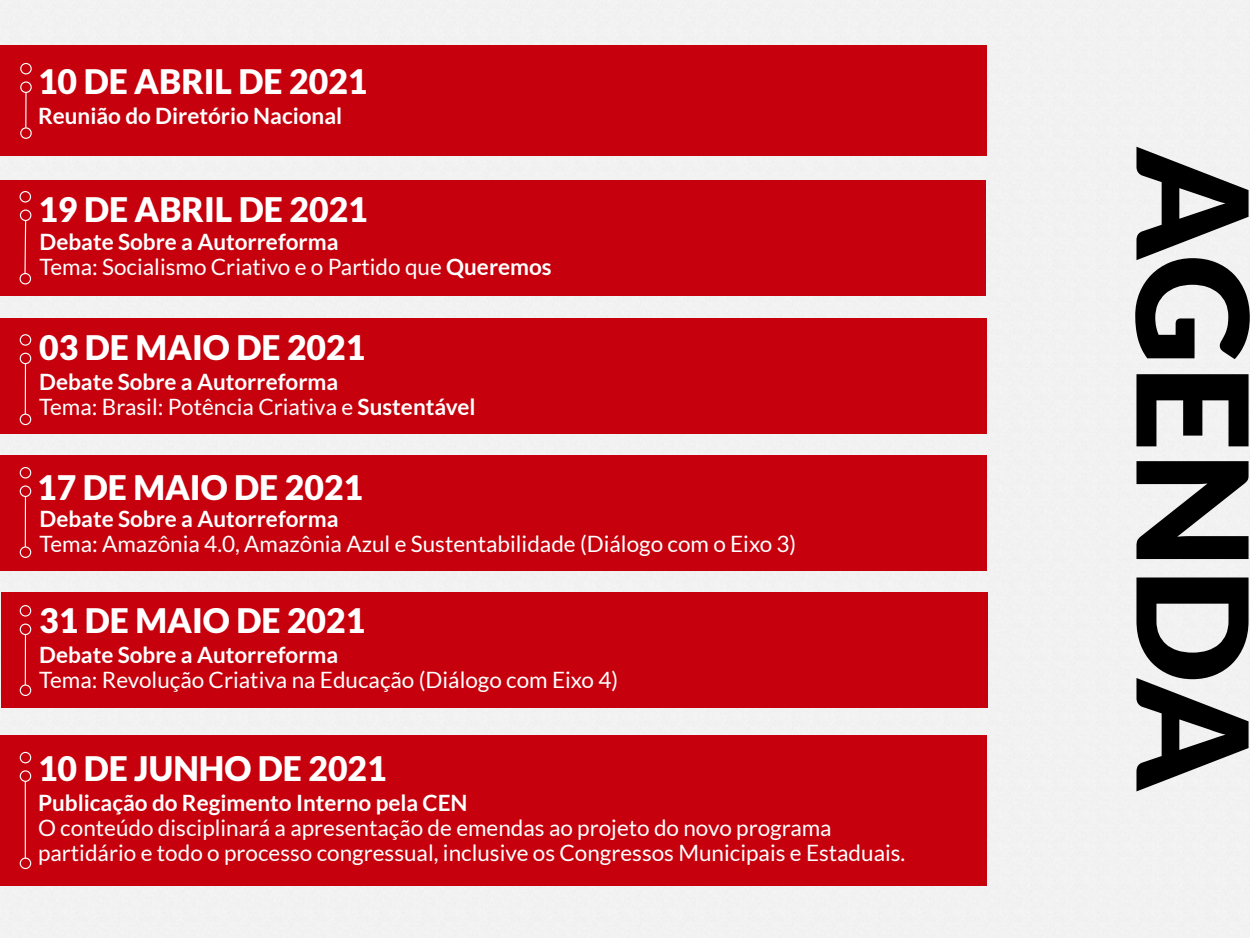
<style>
.page{position:relative;width:1250px;height:938px;background:#f2f2f2}
.page>*{position:absolute;margin:0;border:0;box-sizing:border-box;transform-origin:0 0}
.t1{font:900 153.88px "Lato";color:#000}
.t2{font:900 33.75px "Lato";color:#fff}
.t3{font:22.5px/25px "Lato";color:#fff}
.t4{font:700 22.5px/25px "Lato";color:#fff}
.s1{font-weight:700}
.s2{font-weight:400}
</style>
<div class="page">
<div style="left:1px;top:46px;width:986px;height:110px;background:#c6000c"></div>
<div style="left:20px;top:127px;width:12px;height:12px;border:1px solid #fff;border-radius:50%"></div>
<div style="left:20px;top:81px;width:12px;height:12px;border:1px solid #fff;border-radius:50%"></div>
<div style="left:20px;top:63px;width:12px;height:11px;border:1px solid #fff;border-radius:50%"></div>
<hr style="left:25px;top:92px;width:2px;height:36px;background:#fff">
<div style="left:0;top:181px;width:986px;height:115px;background:#c6000c"></div>
<div style="left:20px;top:209px;width:11px;height:12px;border:1px solid #fff;border-radius:50%"></div>
<div style="left:20px;top:273px;width:11px;height:11px;border:1px solid #fff;border-radius:50%"></div>
<div style="left:20px;top:191px;width:11px;height:11px;border:1px solid #fff;border-radius:50%"></div>
<svg style="left:24px;top:219px;width:3px;height:56px"></svg>
<div style="left:0;top:318px;width:986px;height:115px;background:#c6000c"></div>
<div style="left:20px;top:352px;width:11px;height:12px;border:1px solid #fff;border-radius:50%"></div>
<div style="left:20px;top:413px;width:11px;height:12px;border:1px solid #fff;border-radius:50%"></div>
<div style="left:20px;top:334px;width:11px;height:12px;border:1px solid #fff;border-radius:50%"></div>
<hr style="left:25px;top:363px;width:1px;height:51px;background:#fff">
<div style="left:0;top:735px;width:987px;height:150px;background:#c6000c"></div>
<div style="left:0;top:455px;width:987px;height:115px;background:#c6000c"></div>
<div style="left:1px;top:592px;width:986px;height:116px;background:#c6000c"></div>
<div style="left:20px;top:485px;width:11px;height:12px;border:1px solid #fff;border-radius:50%"></div>
<div style="left:20px;top:546px;width:11px;height:12px;border:1px solid #fff;border-radius:50%"></div>
<div style="left:20px;top:467px;width:11px;height:11px;border:1px solid #fff;border-radius:50%"></div>
<hr style="left:25px;top:496px;width:1px;height:51px;background:#fff">
<div style="left:20px;top:623px;width:11px;height:12px;border:1px solid #fff;border-radius:50%"></div>
<div style="left:20px;top:684px;width:11px;height:12px;border:1px solid #fff;border-radius:50%"></div>
<div style="left:20px;top:605px;width:11px;height:11px;border:1px solid #fff;border-radius:50%"></div>
<hr style="left:25px;top:634px;width:1px;height:51px;background:#fff">
<div style="left:20px;top:770px;width:11px;height:11px;border:1px solid #fff;border-radius:50%"></div>
<div style="left:20px;top:857px;width:11px;height:12px;border:1px solid #fff;border-radius:50%"></div>
<div style="left:20px;top:751px;width:11px;height:12px;border:1px solid #fff;border-radius:50%"></div>
<hr style="left:25px;top:781px;width:1px;height:77px;background:#fff">
<h2 class="t2" style="left:38px;top:62px;width:331px">10 DE ABRIL DE 2021</h2>
<p class="t4" style="left:38px;top:103px;width:306px">Reunião do Diretório Nacional</p>
<h2 class="t2" style="left:38px;top:190px;width:331px">19 DE ABRIL DE 2021</h2>
<p class="t3" style="left:40px;top:229px;width:514px"><span class="s1">Debate Sobre a Autorreforma<br></span>Tema: Socialismo Criativo e o Partido que <span class="s1">Queremos</span></p>
<h2 class="t2" style="left:39px;top:328px;width:328px">03 DE MAIO DE 2021</h2>
<p class="t4" style="left:39px;top:369px;width:438px">Debate Sobre a Autorreforma<br><span class="s2">Tema: Brasil: Potência Criativa e</span> Sustentável</p>
<h2 class="t2" style="left:37px;top:467px;width:328px">17 DE MAIO DE 2021</h2>
<p class="t4" style="left:40px;top:506px;width:300px">Debate Sobre a Autorreforma</p>
<p class="t3" style="left:40px;top:531px;width:758px">Tema: Amazônia 4.0, Amazônia Azul e Sustentabilidade (Diálogo com o Eixo 3)</p>
<h2 class="t2" style="left:39px;top:600px;width:328px">31 DE MAIO DE 2021</h2>
<p class="t4" style="left:39px;top:642px;width:300px">Debate Sobre a Autorreforma</p>
<p class="t3" style="left:39px;top:667px;width:580px">Tema: Revolução Criativa na Educação (Diálogo com Eixo 4)</p>
<h2 class="t2" style="left:38px;top:748px;width:350px">10 DE JUNHO DE 2021</h2>
<p class="t4" style="left:38px;top:789px;width:431px">Publicação do Regimento Interno pela CEN</p>
<p class="t3" style="left:38px;top:814px;width:869px">O conteúdo disciplinará a apresentação de emendas ao projeto do novo programa partidário e todo o processo congressual, inclusive os Congressos Municipais e Estaduais.</p>
<h1 class="t1" style="left:1283px;top:147px;width:646px;rotate:90deg">AGENDA</h1>
</div>
